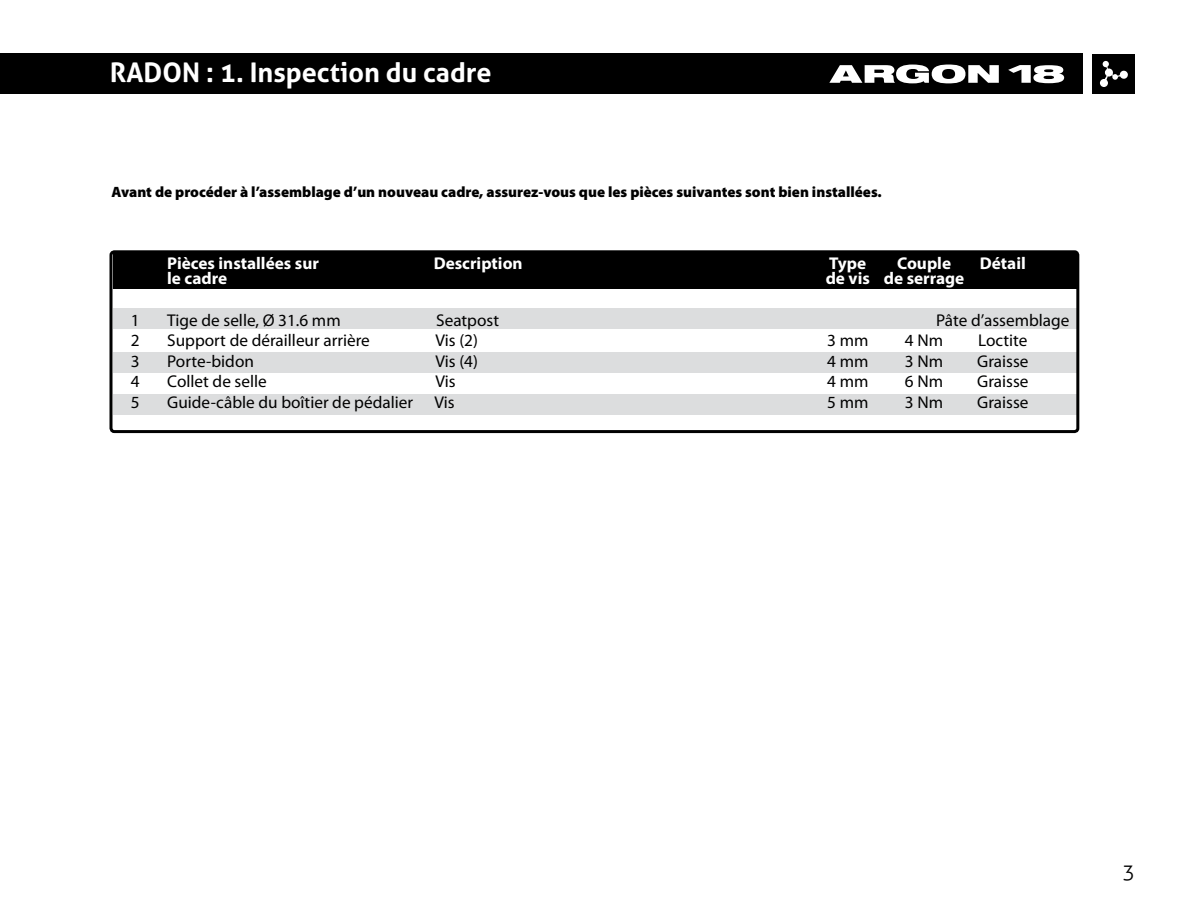
<style>
.page{position:relative;width:1188px;height:918px;background:#fff}
.page>*{position:absolute;margin:0;border:0;box-sizing:border-box;transform-origin:0 0}
.t1{font:700 27px "Aller";color:#fff}
.t2{font:300 21px "Aller";color:#000}
.t3{font:17.1px "Myriad Pro";color:#010101}
.t4{font:700 17.1px "Myriad Pro";color:#fff}
.t5{font:900 15px "Myriad Pro";color:#000}
</style>
<div class="page">
<div style="left:0;top:54px;width:1083px;height:40px;background:#000"></div>
<svg style="left:829px;top:65px;width:170px;height:18px"></svg>
<svg style="left:1008px;top:65px;width:56px;height:18px"></svg>
<div style="left:1093px;top:54px;width:42px;height:40px;background:#000"></div>
<svg style="left:1100px;top:61px;width:28px;height:26px"></svg>
<div style="left:113px;top:252px;width:965px;height:37px;background:#000"></div>
<div style="left:113px;top:308px;width:965px;height:21px;background:#dcddde"></div>
<div style="left:113px;top:352px;width:965px;height:21px;background:#dcddde"></div>
<div style="left:113px;top:394px;width:965px;height:21px;background:#dcddde"></div>
<div style="left:109px;top:250px;width:970px;height:183px;border:3px solid #000;border-radius:3px"></div>
<h1 class="t1" style="left:110px;top:56px;width:383px">RADON : 1. Inspection du cadre</h1>
<p class="t5" style="left:111px;top:184px;width:772px">Avant de procéder à l’assemblage d’un nouveau cadre, assurez-vous que les pièces suivantes sont bien installées.</p>
<p class="t4" style="left:167px;top:252px;width:153px">Pièces installées sur</p>
<p class="t4" style="left:434px;top:252px;width:90px">Description</p>
<p class="t4" style="left:829px;top:252px;width:39px">Type</p>
<p class="t4" style="left:897px;top:252px;width:56px">Couple</p>
<p class="t4" style="left:980px;top:252px;width:47px">Détail</p>
<p class="t4" style="left:167px;top:267px;width:62px">le cadre</p>
<p class="t4" style="left:826px;top:267px;width:140px">de vis de serrage</p>
<p class="t3" style="left:131px;top:310px;width:10px">1</p>
<p class="t3" style="left:167px;top:310px;width:175px">Tige de selle, Ø 31.6 mm</p>
<p class="t3" style="left:436px;top:310px;width:64px">Seatpost</p>
<p class="t3" style="left:936px;top:310px;width:135px">Pâte d’assemblage</p>
<p class="t3" style="left:131px;top:330px;width:10px">2</p>
<p class="t3" style="left:167px;top:330px;width:204px">Support de dérailleur arrière</p>
<p class="t3" style="left:436px;top:330px;width:44px">Vis (2)</p>
<p class="t3" style="left:827px;top:330px;width:43px">3 mm</p>
<p class="t3" style="left:905px;top:330px;width:40px">4 Nm</p>
<p class="t3" style="left:978px;top:330px;width:51px">Loctite</p>
<p class="t3" style="left:131px;top:351px;width:10px">3</p>
<p class="t3" style="left:167px;top:351px;width:88px">Porte-bidon</p>
<p class="t3" style="left:436px;top:351px;width:44px">Vis (4)</p>
<p class="t3" style="left:827px;top:351px;width:43px">4 mm</p>
<p class="t3" style="left:905px;top:351px;width:40px">3 Nm</p>
<p class="t3" style="left:977px;top:351px;width:53px">Graisse</p>
<p class="t3" style="left:131px;top:371px;width:10px">4</p>
<p class="t3" style="left:167px;top:371px;width:101px">Collet de selle</p>
<p class="t3" style="left:436px;top:371px;width:22px">Vis</p>
<p class="t3" style="left:827px;top:371px;width:43px">4 mm</p>
<p class="t3" style="left:905px;top:371px;width:40px">6 Nm</p>
<p class="t3" style="left:977px;top:371px;width:53px">Graisse</p>
<p class="t3" style="left:131px;top:392px;width:10px">5</p>
<p class="t3" style="left:167px;top:392px;width:289px">Guide-câble du boîtier de pédalier Vis</p>
<p class="t3" style="left:827px;top:392px;width:43px">5 mm</p>
<p class="t3" style="left:905px;top:392px;width:40px">3 Nm</p>
<p class="t3" style="left:977px;top:392px;width:53px">Graisse</p>
<p class="t2" style="left:1122px;top:859px;width:14px">3</p>
</div>
